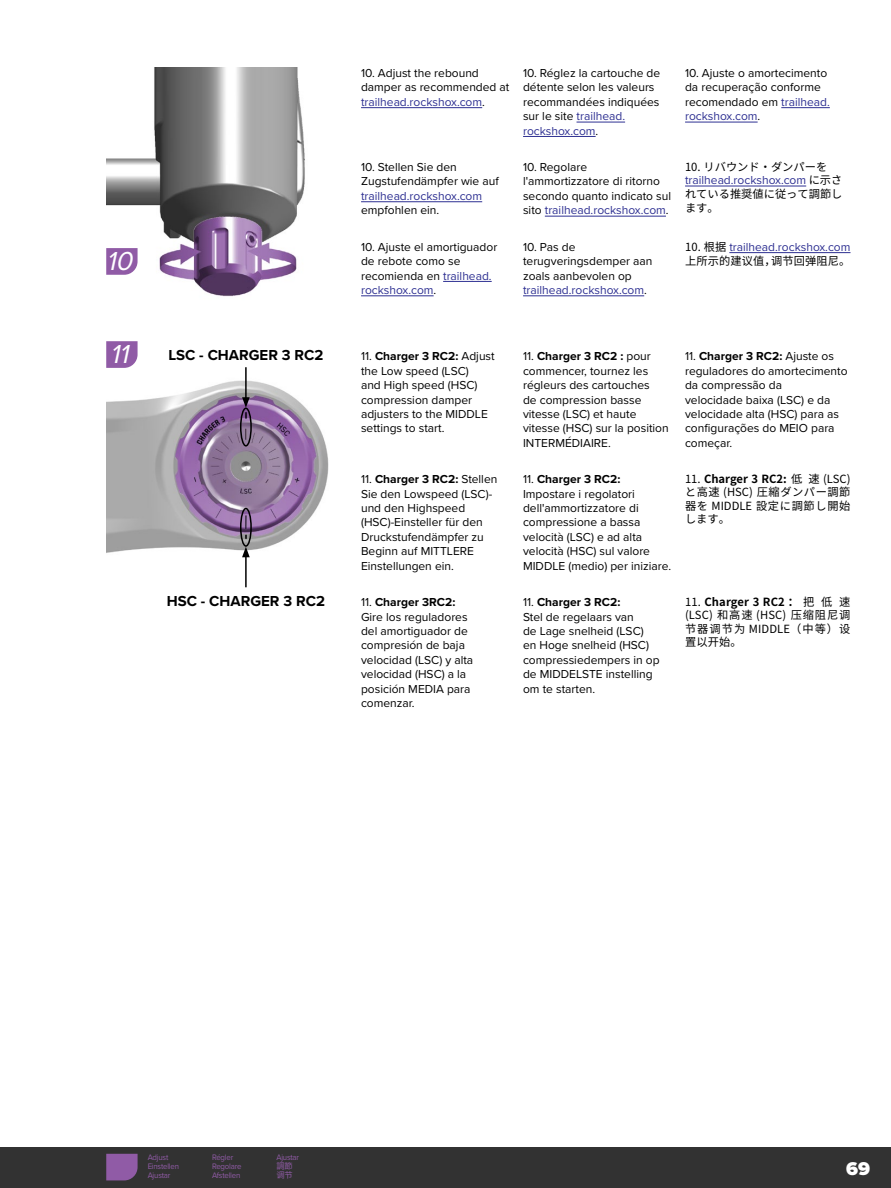
<style>
.page{position:relative;width:891px;height:1188px;background:#fff}
.page>*{position:absolute;margin:0;border:0;box-sizing:border-box;transform-origin:0 0}
.t1{font:italic 27px "Proxima Nova";color:#fff}
.t2{font:900 19.2px "Proxima Nova";color:#fff}
.t3{font:700 15px "Proxima Nova";color:#000}
.t4{font:12px/14.4px "Proxima Nova";color:#000}
.t5{font:12px "Proxima Nova";color:#2e3092}
.t6{font:11.25px/13.5px "Noto Sans CJ Kjp";color:#000}
.t7{font:11.25px/13.5px "Noto Sans CJ Ksc";letter-spacing:.01em;color:#000;text-align:justify}
.t8{font:8.25px "Proxima Nova";letter-spacing:-.025em;color:#905ba6;scale:.95 1}
.t9{font:8.25px "Noto Sans CJ Kjp";color:#905ba6}
.t10{font:8.25px "Noto Sans CJ Ksc";color:#905ba6}
.s1{font-weight:400;font-style:italic;font-size:27px;color:#fff}
.s2{color:#2e3092}
.s3{font-family:"Noto Sans CJ Kjp";font-size:11.25px;color:#000}
.s4{font-family:"Noto Sans CJ Ksc";font-size:11.25px;color:#000}
.s5{font-weight:700}
</style>
<div class="page">
<div style="left:0;top:1148px;width:891px;height:40px;background:#323232"></div>
<hr style="left:361px;top:107px;width:121px;height:1px;background:#2e3092">
<hr style="left:577px;top:122px;width:48px;height:1px;background:#2e3092">
<hr style="left:523px;top:136px;width:73px;height:1px;background:#2e3092">
<hr style="left:781px;top:107px;width:49px;height:1px;background:#2e3092">
<hr style="left:685px;top:122px;width:73px;height:1px;background:#2e3092">
<hr style="left:361px;top:201px;width:121px;height:1px;background:#2e3092">
<hr style="left:545px;top:216px;width:121px;height:1px;background:#2e3092">
<hr style="left:685px;top:186px;width:121px;height:1px;background:#2e3092">
<hr style="left:443px;top:281px;width:49px;height:1px;background:#2e3092">
<hr style="left:361px;top:295px;width:73px;height:1px;background:#2e3092">
<hr style="left:523px;top:295px;width:121px;height:1px;background:#2e3092">
<hr style="left:729px;top:252px;width:122px;height:1px;background:#2e3092">
<img style="left:106px;top:68px;width:199px;height:229px">
<svg style="left:106px;top:248px;width:32px;height:27px"></svg>
<img style="left:106px;top:380px;width:223px;height:178px">
<hr style="left:245px;top:367px;width:2px;height:33px;background:#000">
<svg style="left:242px;top:397px;width:8px;height:11px"></svg>
<hr style="left:245px;top:555px;width:2px;height:32px;background:#000">
<svg style="left:242px;top:547px;width:8px;height:10px"></svg>
<div style="left:240px;top:508px;width:12px;height:39px;border:2px solid #000;border-radius:50%"></div>
<div style="left:240px;top:408px;width:12px;height:39px;border:2px solid #000;border-radius:50%"></div>
<svg style="left:106px;top:341px;width:32px;height:27px"></svg>
<svg style="left:106px;top:1154px;width:32px;height:26px"></svg>
<h1 class="t1" style="left:106px;top:241px;width:35px">10</h1>
<p class="t3" style="left:110px;top:344px;width:215px"><span class="s1">11</span> LSC - CHARGER 3 RC2</p>
<p class="t3" style="left:167px;top:590px;width:160px">HSC - CHARGER 3 RC2</p>
<p class="t4" style="left:361px;top:65px;width:150px">10. Adjust the rebound damper as recommended at <span class="s2">trailhead.rockshox.com</span>.</p>
<p class="t4" style="left:523px;top:65px;width:139px">10. Réglez la cartouche de détente selon les valeurs recommandées indiquées sur le site <span class="s2">trailhead. rockshox.com</span>.</p>
<p class="t4" style="left:685px;top:65px;width:146px">10. Ajuste o amortecimento da recuperação conforme recomendado em <span class="s2">trailhead. rockshox.com</span>.</p>
<p class="t4" style="left:361px;top:159px;width:139px">10. Stellen Sie den<br>Zugstufendämpfer wie auf</p>
<p class="t5" style="left:361px;top:187px;width:123px">trailhead.rockshox.com</p>
<p class="t4" style="left:361px;top:203px;width:80px">empfohlen ein.</p>
<p class="t4" style="left:523px;top:159px;width:150px">10. Regolare l'ammortizzatore di ritorno secondo quanto indicato sul sito <span class="s2">trailhead.rockshox.com</span>.</p>
<p class="t6" style="left:685px;top:160px;width:144px">10. リバウンド・ダンパーを</p>
<p class="t5" style="left:685px;top:171px;width:159px">trailhead.rockshox.com <span class="s3">に示さ</span></p>
<p class="t6" style="left:685px;top:188px;width:159px">れている推奨値に従って調節します。</p>
<p class="t4" style="left:361px;top:239px;width:138px">10. Ajuste el amortiguador de rebote como se recomienda en <span class="s2">trailhead. rockshox.com</span>.</p>
<p class="t4" style="left:523px;top:239px;width:131px">10. Pas de terugveringsdemper aan zoals aanbevolen op <span class="s2">trailhead.rockshox.com</span>.</p>
<p class="t5" style="left:685px;top:238px;width:167px"><span class="s4">10. 根据</span> trailhead.rockshox.com</p>
<p class="t7" style="left:685px;top:254px;width:167px">上所示的建议值，调节回弹阻尼。</p>
<p class="t4" style="left:361px;top:349px;width:135px">11. <span class="s5">Charger 3 RC2:</span> Adjust the Low speed (LSC)<br>and High speed (HSC) compression damper adjusters to the MIDDLE settings to start.</p>
<p class="t4" style="left:523px;top:349px;width:147px">11. <span class="s5">Charger 3 RC2 :</span> pour commencer, tournez les régleurs des cartouches<br>de compression basse vitesse (LSC) et haute vitesse (HSC) sur la position<br>INTERMÉDIAIRE.</p>
<p class="t4" style="left:685px;top:349px;width:164px">11. <span class="s5">Charger 3 RC2:</span> Ajuste os reguladores do amortecimento da compressão da<br>velocidade baixa (LSC) e da velocidade alta (HSC) para as configurações do MEIO para começar.</p>
<p class="t4" style="left:361px;top:472px;width:138px">11. <span class="s5">Charger 3 RC2:</span> Stellen<br>Sie den Lowspeed (LSC)- und den Highspeed (HSC)-Einsteller für den<br>Druckstufendämpfer zu<br>Beginn auf MITTLERE<br>Einstellungen ein.</p>
<p class="t4" style="left:523px;top:472px;width:150px">11. <span class="s5">Charger 3 RC2:<br></span>Impostare i regolatori dell'ammortizzatore di compressione a bassa velocità (LSC) e ad alta velocità (HSC) sul valore<br>MIDDLE (medio) per iniziare.</p>
<p class="t6" style="left:685px;top:472px;width:167px;text-align:justify">11. <span class="s5">Charger 3 RC2:</span> 低速 (LSC)と高速 (HSC) 圧縮ダンパー調節器を MIDDLE 設定に調節し開始します。</p>
<p class="t4" style="left:361px;top:594px;width:114px">11. <span class="s5">Charger 3RC2:<br></span>Gire los reguladores del amortiguador de compresión de baja velocidad (LSC) y alta velocidad (HSC) a la posición MEDIA para comenzar.</p>
<p class="t4" style="left:523px;top:594px;width:138px">11. <span class="s5">Charger 3 RC2:<br></span>Stel de regelaars van<br>de Lage snelheid (LSC) en Hoge snelheid (HSC) compressiedempers in op de MIDDELSTE instelling om te starten.</p>
<p class="t7" style="left:685px;top:595px;width:167px">11. <span class="s5">Charger 3 RC2 ：</span>把 低 速(LSC) 和高速 (HSC) 压缩阻尼调节器调节为 MIDDLE（中等）设置以开始。</p>
<p class="t8" style="left:148px;top:1151px;width:23px">Adjust</p>
<p class="t8" style="left:212px;top:1151px;width:24px">Régler</p>
<p class="t8" style="left:276px;top:1151px;width:25px">Ajustar</p>
<p class="t8" style="left:148px;top:1160px;width:35px">Einstellen</p>
<p class="t8" style="left:212px;top:1160px;width:32px">Regolare</p>
<p class="t9" style="left:276px;top:1162px;width:18px">調節</p>
<p class="t8" style="left:148px;top:1169px;width:25px">Ajustar</p>
<p class="t8" style="left:212px;top:1169px;width:31px">Afstellen</p>
<p class="t10" style="left:276px;top:1171px;width:18px">调节</p>
<h2 class="t2" style="left:846px;top:1154px;width:25px">69</h2>
</div>
